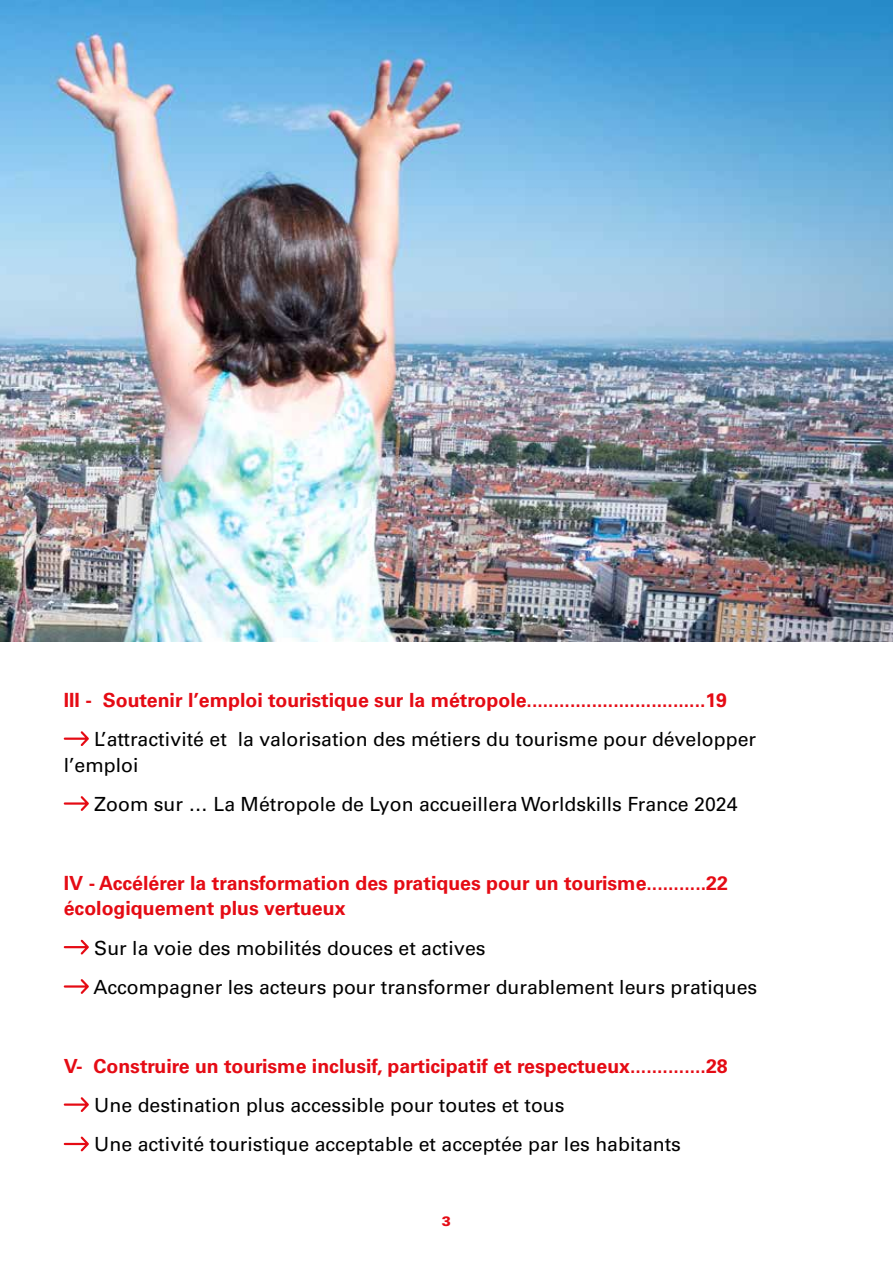
<style>
.page{position:relative;width:893px;height:1263px;background:#fff}
.page>*{position:absolute;margin:0;border:0;box-sizing:border-box;transform-origin:0 0}
.t1{font:19.5px/39.3px "Univers";color:#000}
.t2{font:700 19.5px/25.5px "Univers";color:#e50b14}
.t3{font:900 13.5px "Univers";color:#e50b14}
</style>
<div class="page">
<svg style="left:64px;top:731px;width:25px;height:15px"></svg>
<svg style="left:64px;top:796px;width:25px;height:15px"></svg>
<svg style="left:64px;top:940px;width:25px;height:14px"></svg>
<svg style="left:64px;top:979px;width:25px;height:15px"></svg>
<svg style="left:64px;top:1097px;width:25px;height:15px"></svg>
<svg style="left:64px;top:1136px;width:25px;height:15px"></svg>
<img style="left:0;top:0;width:893px;height:641px">
<p class="t2" style="left:64px;top:687px;width:664px">III - Soutenir l’emploi touristique sur la métropole.................................19</p>
<p class="t1" style="left:64px;top:726px;width:694px;line-height:25.5px;text-indent:31px">L’attractivité et la valorisation des métiers du tourisme pour développer l’emploi</p>
<p class="t1" style="left:94px;top:784px;width:645px">Zoom sur … La Métropole de Lyon accueillera Worldskills France 2024</p>
<p class="t2" style="left:64px;top:870px;width:666px">IV - Accélérer la transformation des pratiques pour un tourisme...........22 écologiquement plus vertueux</p>
<p class="t1" style="left:93px;top:928px;width:665px">Sur la voie des mobilités douces et actives<br>Accompagner les acteurs pour transformer durablement leurs pratiques</p>
<p class="t2" style="left:64px;top:1053px;width:665px">V- Construire un tourisme inclusif, participatif et respectueux..............28</p>
<p class="t1" style="left:94px;top:1085px;width:588px">Une destination plus accessible pour toutes et tous<br>Une activité touristique acceptable et acceptée par les habitants</p>
<p class="t3" style="left:442px;top:1212px;width:11px">3</p>
</div>
